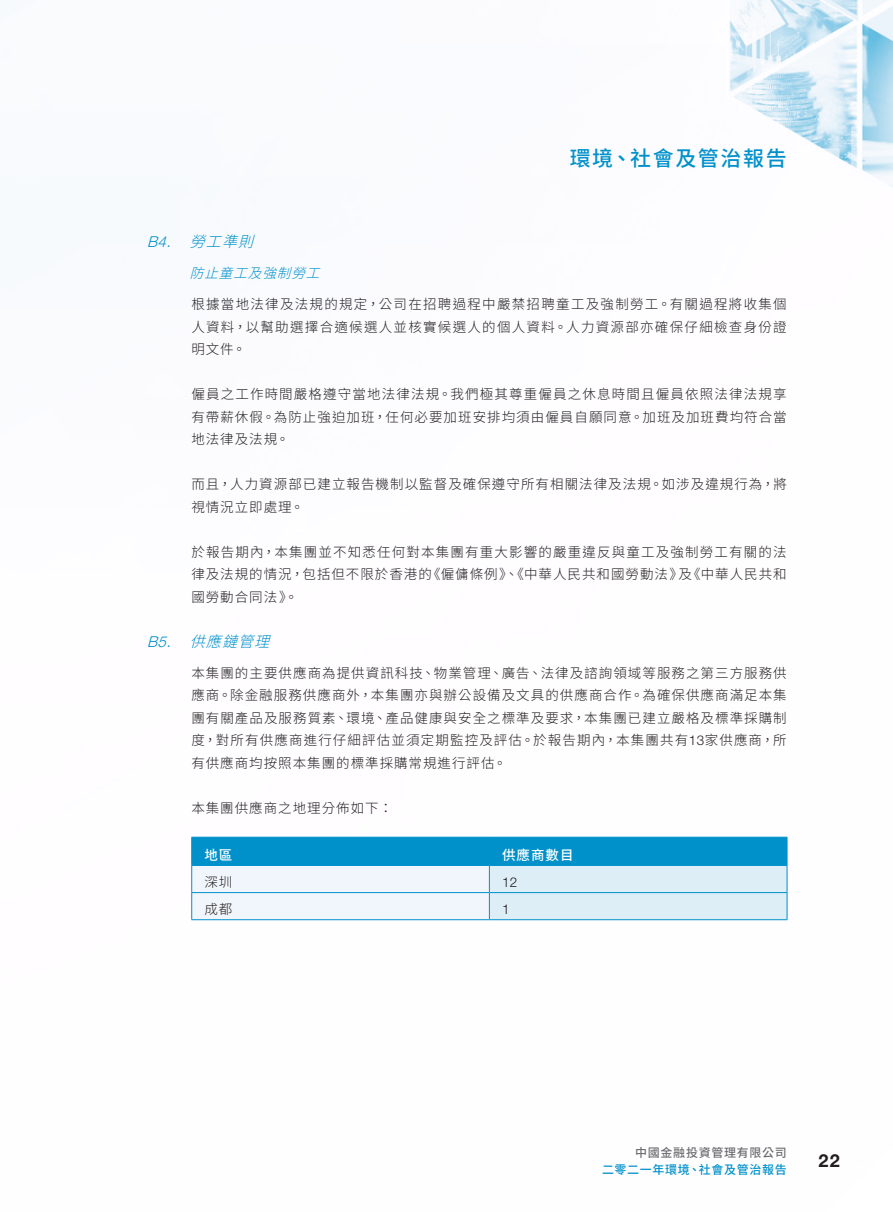
<style>
.page{position:relative;width:893px;height:1212px;background:#fff}
.page>*{position:absolute;margin:0;border:0;box-sizing:border-box;transform-origin:0 0}
.t1{font:500 21px "Source Han Sans TC";letter-spacing:.075em;color:#0091cb}
.t2{font:700 18px "Helvetica Neue LT Std";color:#231f20}
.Heading_2{font:italic 300 15px "Source Han Sans TC";color:#0091cb}
.Heading_2-2{font:italic 300 15px "Helvetica Neue LT Std";color:#0091cb}
.Body_Text{font:300 13.5px/22.5px "Source Han Sans TC";letter-spacing:.075em;color:#231f20;text-align:justify}
.Heading_3{font:italic 300 13.5px "Source Han Sans TC";color:#0091cb}
.Body_Text-2{font:500 13.5px "Source Han Sans TC";letter-spacing:.075em;color:#fff}
.Body_Text-3{font:300 13.5px "Helvetica Neue LT Std";color:#231f20}
.t3{font:500 12px "Source Han Sans TC";letter-spacing:.055em;color:#0091cb}
.t4{font:500 12px "Source Han Sans TC";letter-spacing:.055em;color:#6c6d70}
.s1{font-family:"Helvetica Neue LT Std"}
</style>
<div class="page">
<img style="left:191px;top:0;width:702px;height:921px">
<svg style="left:191px;top:837px;width:597px;height:83px"></svg>
<hr style="left:191px;top:919px;width:298px;height:1px;background:#0091cb">
<hr style="left:489px;top:919px;width:298px;height:1px;background:#0091cb">
<h1 class="t1" style="left:570px;top:146px;width:219px">環境、社會及管治報告</h1>
<p class="Heading_2-2" style="left:147px;top:233px;width:16px">B</p>
<p class="Heading_2-2" style="left:158px;top:233px;width:19px">4.</p>
<p class="Heading_2-2" style="left:147px;top:632px;width:16px">B</p>
<p class="Heading_2-2" style="left:158px;top:632px;width:19px">5.</p>
<p class="Heading_2" style="left:190px;top:233px;width:76px">勞工準則</p>
<p class="Heading_3" style="left:190px;top:266px;width:141px">防止童工及強制勞工</p>
<p class="Body_Text" style="left:191px;top:293px;width:597px">根據當地法律及法規的規定，公司在招聘過程中嚴禁招聘童工及強制勞工。有關過程將收集個人資料，以幫助選擇合適候選人並核實候選人的個人資料。人力資源部亦確保仔細檢查身份證明文件。</p>
<p class="Body_Text" style="left:191px;top:383px;width:597px">僱員之工作時間嚴格遵守當地法律法規。我們極其尊重僱員之休息時間且僱員依照法律法規享有帶薪休假。為防止強迫加班，任何必要加班安排均須由僱員自願同意。加班及加班費均符合當地法律及法規。</p>
<p class="Body_Text" style="left:191px;top:473px;width:597px">而且，人力資源部已建立報告機制以監督及確保遵守所有相關法律及法規。如涉及違規行為，將視情況立即處理。</p>
<p class="Body_Text" style="left:191px;top:541px;width:597px;text-align:right">於報告期內，本集團並不知悉任何對本集團有重大影響的嚴重違反與童工及強制勞工有關的法《僱傭條例》、《中華人民共和國勞動法》《中華人民共和</p>
<p class="Body_Text" style="left:191px;top:563px;width:242px">律及法規的情況，包括但不限於香港的國勞動合同法。《</p>
<p class="Heading_2" style="left:190px;top:633px;width:92px">供應鏈管理</p>
<p class="Body_Text" style="left:678px;top:563px;width:15px">及</p>
<p class="Body_Text" style="left:191px;top:662px;width:597px">本集團的主要供應商為提供資訊科技、物業管理、廣告、法律及諮詢領域等服務之第三方服務供應商。除金融服務供應商外，本集團亦與辦公設備及文具的供應商合作。為確保供應商滿足本集團有關產品及服務質素、環境、產品健康與安全之標準及要求，本集團已建立嚴格及標準採購制度，對所有供應商進行仔細評估並須定期監控及評估。於報告期內，本集團共有<span class="s1">13</span>家供應商，所有供應商均按照本集團的標準採購常規進行評估。</p>
<p class="Body_Text" style="left:191px;top:797px;width:203px">本集團供應商之地理分佈如下：</p>
<p class="Body_Text-2" style="left:502px;top:847px;width:73px">供應商數目</p>
<p class="Body_Text-2" style="left:204px;top:847px;width:29px">地區</p>
<p class="Body_Text" style="left:204px;top:871px;width:29px">深圳</p>
<p class="Body_Text" style="left:204px;top:898px;width:29px">成都</p>
<p class="Body_Text-3" style="left:502px;top:874px;width:17px">12</p>
<p class="Body_Text-3" style="left:502px;top:901px;width:9px">1</p>
<p class="t4" style="left:635px;top:1146px;width:153px">中國金融投資管理有限公司</p>
<p class="t3" style="left:602px;top:1162px;width:186px">二零二一年環境、社會及管治報告</p>
<h2 class="t2" style="left:818px;top:1149px;width:23px">22</h2>
</div>
